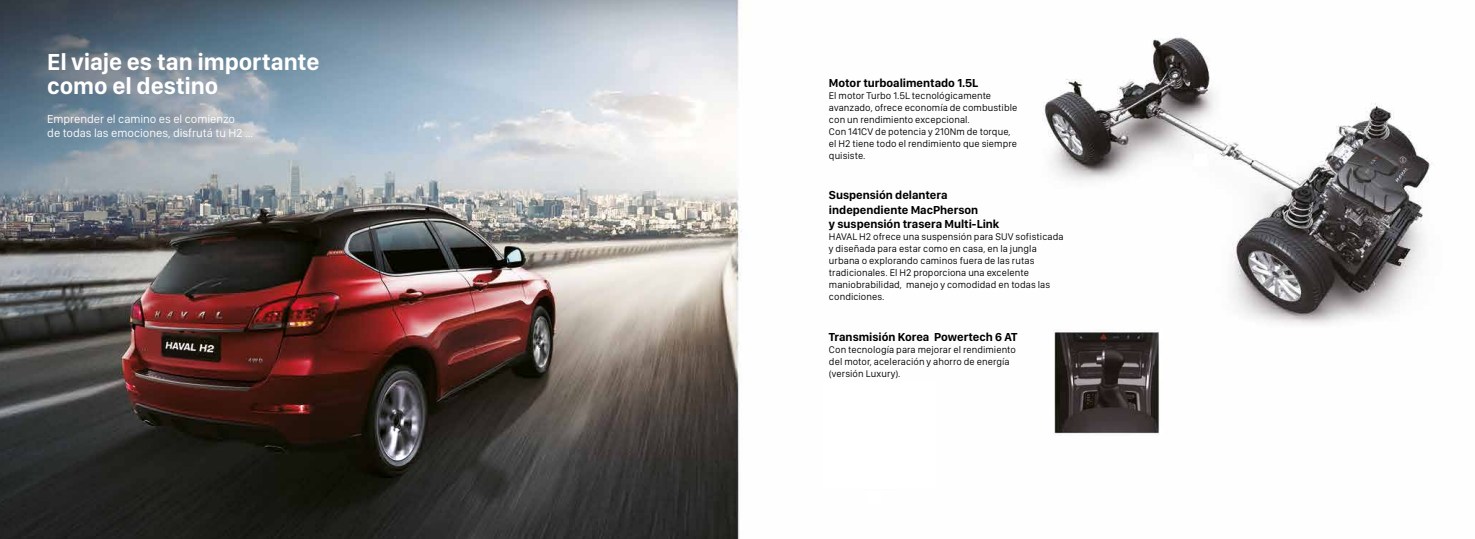
<style>
.page{position:relative;width:1475px;height:539px;background:#fff}
.page>*{position:absolute;margin:0;border:0;box-sizing:border-box;transform-origin:0 0}
.t1{font:700 24px/24px "San Francisco Display";letter-spacing:-.005em;color:#fff}
.t2{font:700 12px/14.4px "San Francisco Display";color:#000}
.t3{font:12px/14.4px "San Francisco Display";color:#fff}
.t4{font:10px/12px "San Francisco Display";letter-spacing:.01em;color:#000}
</style>
<div class="page">
<img style="left:0;top:0;width:1432px;height:539px">
<div style="left:1194px;top:154px;width:12px;height:11px;background:#fff"></div>
<div style="left:868px;top:491px;width:12px;height:11px;background:#fff"></div>
<div style="left:823px;top:382px;width:112px;height:106px;background:#fff"></div>
<img style="left:1049px;top:329px;width:113px;height:106px">
<h1 class="t1" style="left:47px;top:52px;width:274px">El viaje es tan importante como el destino</h1>
<p class="t3" style="left:47px;top:113px;width:207px">Emprender el camino es el comienzo<br>de todas las emociones, disfrutá tu H2 ...</p>
<p class="t2" style="left:828px;top:76px;width:151px">Motor turboalimentado 1.5L</p>
<p class="t4" style="left:828px;top:90px;width:190px">El motor Turbo 1.5L tecnológicamente avanzado, ofrece economía de combustible con un rendimiento excepcional.<br>Con 141CV de potencia y 210Nm de torque, el H2 tiene todo el rendimiento que siempre quisiste.</p>
<p class="t2" style="left:828px;top:189px;width:172px">Suspensión delantera independiente MacPherson<br>y suspensión trasera Multi-Link</p>
<p class="t4" style="left:828px;top:232px;width:236px">HAVAL H2 ofrece una suspensión para SUV sofisticada y diseñada para estar como en casa, en la jungla urbana o explorando caminos fuera de las rutas tradicionales. El H2 proporciona una excelente maniobrabilidad, manejo y comodidad en todas las condiciones.</p>
<p class="t2" style="left:828px;top:331px;width:190px">Transmisión Korea Powertech 6 AT</p>
<p class="t4" style="left:828px;top:344px;width:188px">Con tecnología para mejorar el rendimiento del motor, aceleración y ahorro de energía (versión Luxury).</p>
</div>
